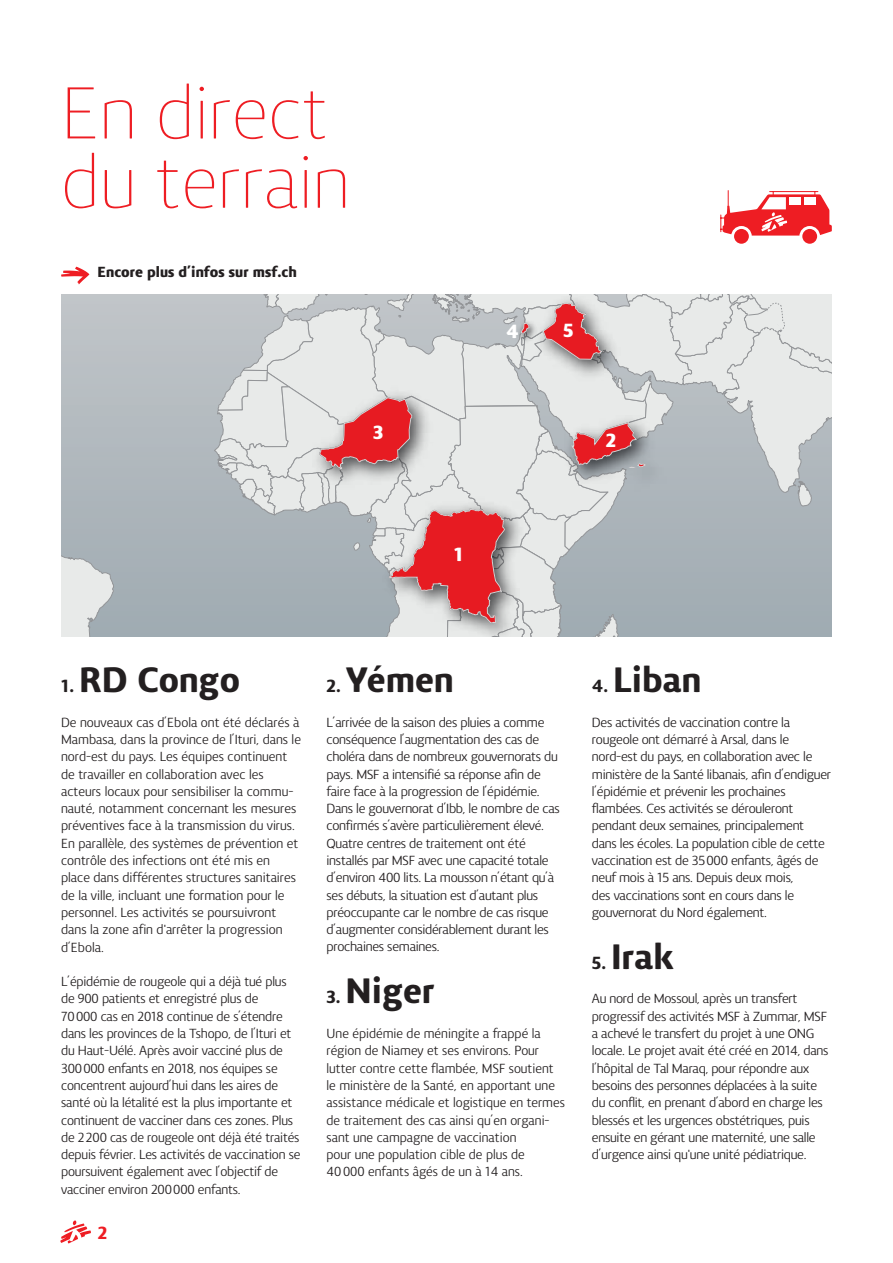
<style>
.page{position:relative;width:893px;height:1263px;background:#fff}
.page>*{position:absolute;margin:0;border:0;box-sizing:border-box;transform-origin:0 0}
.t1{font:300 75px/69.3px "Vitali Neue";color:#ee1d23}
.t2{font:900 36px "Vitali Neue";color:#231f20}
.t3{font:800 19.5px "Vitali Neue";color:#fff}
.t4{font:900 18px "Vitali Neue";color:#ee1d23}
.t5{font:800 15px "Vitali Neue";color:#231f20}
.t6{font:500 13.5px/17.2px "Vitali Neue";letter-spacing:-.02em;color:#231f20}
.t7{font:500 13.5px/17.2px "Vitali Neue";color:#231f20}
.s1{font-size:18px}
</style>
<div class="page">
<svg style="left:60px;top:1220px;width:31px;height:23px"></svg>
<svg style="left:61px;top:294px;width:153px;height:342px;background:#b1b9be"></svg>
<svg style="left:61px;top:509px;width:53px;height:127px;background:#c3c9cc"></svg>
<svg style="left:214px;top:294px;width:618px;height:343px;background:#c8c0c3"></svg>
<svg style="left:61px;top:267px;width:28px;height:17px"></svg>
<div style="left:733px;top:227px;width:17px;height:18px;background:#ee1d23;border-radius:50%"></div>
<div style="left:731px;top:226px;width:21px;height:21px;border:3px solid #fff;border-radius:50%"></div>
<div style="left:801px;top:227px;width:18px;height:18px;background:#ee1d23;border-radius:50%"></div>
<div style="left:799px;top:226px;width:21px;height:21px;border:3px solid #fff;border-radius:50%"></div>
<svg style="left:720px;top:191px;width:112px;height:45px"></svg>
<h1 class="t1" style="left:61px;top:79px;width:290px">En direct du terrain</h1>
<p class="t5" style="left:97px;top:263px;width:201px">Encore plus d’infos sur msf.ch</p>
<h3 class="t3" style="left:373px;top:421px;width:12px">3</h3>
<h3 class="t3" style="left:454px;top:542px;width:11px">1</h3>
<h3 class="t3" style="left:506px;top:319px;width:14px">4</h3>
<h3 class="t3" style="left:563px;top:319px;width:12px">5</h3>
<h3 class="t3" style="left:606px;top:429px;width:12px">2</h3>
<h2 class="t2" style="left:61px;top:658px;width:180px"><span class="s1">1.</span> RD Congo</h2>
<p class="t7" style="left:61px;top:713px;width:241px">De nouveaux cas d’Ebola ont été déclarés à Mambasa, dans la province de l’Ituri, dans le nord-est du pays. Les équipes continuent de travailler en collaboration avec les acteurs locaux pour sensibiliser la commu&shy;nauté, notamment concernant les mesures préventives face à la transmission du virus.<br>En parallèle, des systèmes de prévention et contrôle des infections ont été mis en place dans différentes structures sanitaires de la ville, incluant une formation pour le personnel. Les activités se poursuivront dans la zone afin d'arrêter la progression d‘Ebola.</p>
<p class="t6" style="left:61px;top:973px;width:241px">L’épidémie de rougeole qui a déjà tué plus de 900 patients et enregistré plus de<br>70000 cas en 2018 continue de s’étendre dans les provinces de la Tshopo, de l’Ituri et du Haut-Uélé. Après avoir vacciné plus de 300000 enfants en 2018, nos équipes se concentrent aujourd’hui dans les aires de santé où la létalité est la plus importante et continuent de vacciner dans ces zones. Plus de 2200 cas de rougeole ont déjà été traités depuis février. Les activités de vaccination se poursuivent également avec l’objectif de vacciner environ 200000 enfants.</p>
<h3 class="t4" style="left:98px;top:1222px;width:11px">2</h3>
<h2 class="t2" style="left:327px;top:658px;width:129px"><span class="s1">2.</span> Yémen</h2>
<p class="t6" style="left:327px;top:713px;width:235px">L’arrivée de la saison des pluies a comme conséquence l’augmentation des cas de choléra dans de nombreux gouvernorats du pays. MSF a intensifié sa réponse afin de faire face à la progression de l’épidémie.<br>Dans le gouvernorat d’Ibb, le nombre de cas confirmés s’avère particulièrement élevé.<br>Quatre centres de traitement ont été installés par MSF avec une capacité totale d’environ 400 lits. La mousson n’étant qu’à ses débuts, la situation est d’autant plus préoccupante car le nombre de cas risque d’augmenter considérablement durant les prochaines semaines.</p>
<h2 class="t2" style="left:327px;top:969px;width:110px"><span class="s1">3.</span> Niger</h2>
<p class="t7" style="left:327px;top:1025px;width:240px">Une épidémie de méningite a frappé la région de Niamey et ses environs. Pour lutter contre cette flambée, MSF soutient le ministère de la Santé, en apportant une assistance médicale et logistique en termes de traitement des cas ainsi qu’en organi&shy;sant une campagne de vaccination<br>pour une population cible de plus de 40000 enfants âgés de un à 14 ans.</p>
<h2 class="t2" style="left:592px;top:658px;width:111px"><span class="s1">4.</span> Liban</h2>
<p class="t6" style="left:592px;top:713px;width:241px">Des activités de vaccination contre la rougeole ont démarré à Arsal, dans le nord-est du pays, en collaboration avec le ministère de la Santé libanais, afin d’endiguer l’épidémie et prévenir les prochaines flambées. Ces activités se dérouleront pendant deux semaines, principalement dans les écoles. La population cible de cette vaccination est de 35000 enfants, âgés de neuf mois à 15 ans. Depuis deux mois,<br>des vaccinations sont en cours dans le gouvernorat du Nord également.</p>
<h2 class="t2" style="left:592px;top:935px;width:83px"><span class="s1">5.</span> Irak</h2>
<p class="t6" style="left:592px;top:990px;width:238px">Au nord de Mossoul, après un transfert progressif des activités MSF à Zummar, MSF a achevé le transfert du projet à une ONG locale. Le projet avait été créé en 2014, dans l’hôpital de Tal Maraq, pour répondre aux besoins des personnes déplacées à la suite du conflit, en prenant d’abord en charge les blessés et les urgences obstétriques, puis ensuite en gérant une maternité, une salle d’urgence ainsi qu'une unité pédiatrique.</p>
</div>
